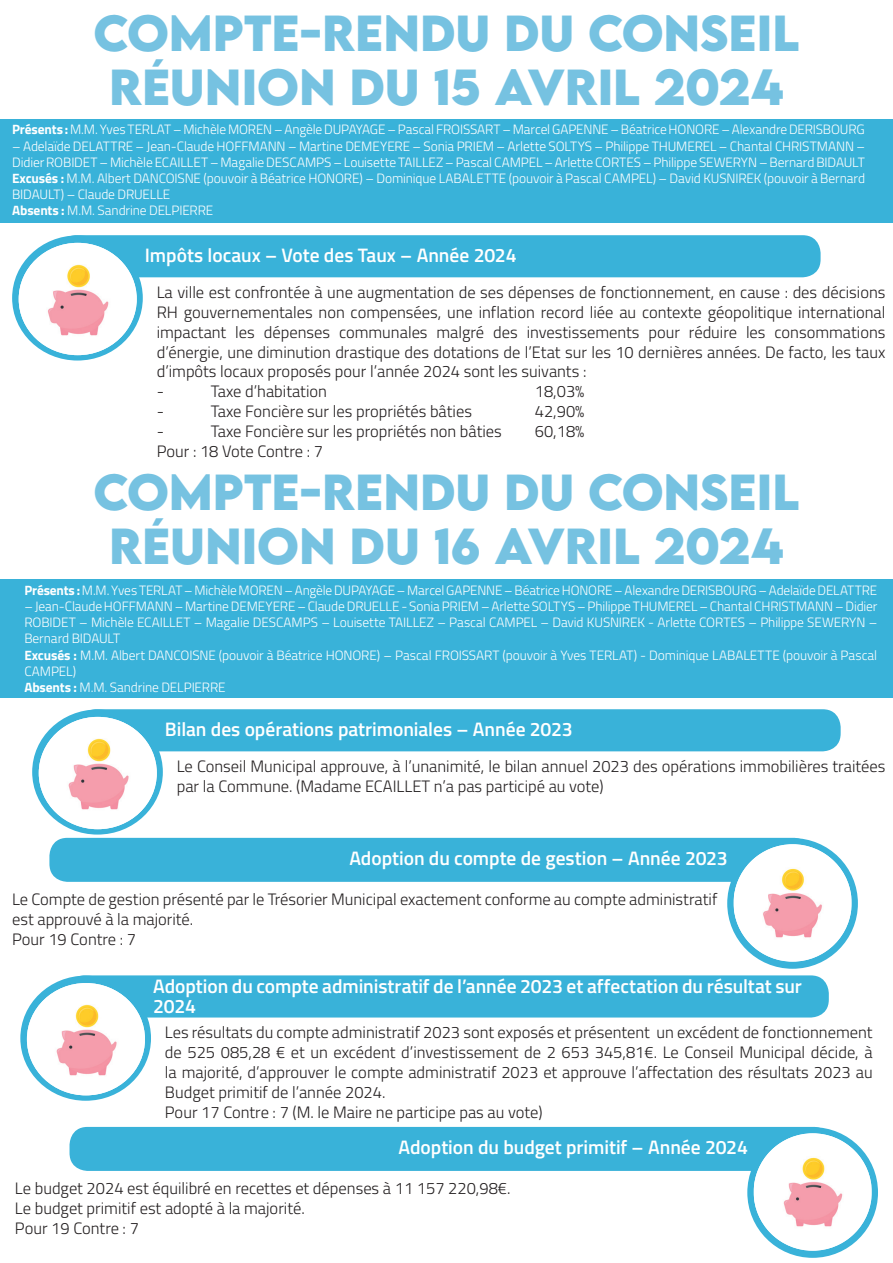
<style>
.page{position:relative;width:893px;height:1263px;background:#fff}
.page>*{position:absolute;margin:0;border:0;box-sizing:border-box;transform-origin:0 0}
.t1{font:700 45px/54px "LEMONMILK";letter-spacing:-.005em;color:#76c2e1;text-align:center}
.t2{font:600 19.5px/19.5px "Titillium";letter-spacing:-.005em;color:#fff}
.t3{font:300 16.5px/19.8px "Titillium";color:#231f20}
.t4{font:300 13.5px/16.2px "Titillium";letter-spacing:-.01em;color:#fff}
.s1{font-weight:700}
</style>
<div class="page">
<div style="left:0;top:119px;width:893px;height:104px;background:#39b2d9"></div>
<div style="left:12px;top:235px;width:131px;height:125px;background:#39b2d9;border-radius:50%"></div>
<div style="left:58px;top:235px;width:763px;height:42px;background:#39b2d9;border-radius:18px"></div>
<img style="left:19px;top:243px;width:118px;height:112px">
<div style="left:0;top:579px;width:893px;height:119px;background:#39b2d9"></div>
<div style="left:32px;top:709px;width:131px;height:125px;background:#39b2d9;border-radius:50%"></div>
<div style="left:78px;top:709px;width:763px;height:42px;background:#39b2d9;border-radius:18px"></div>
<img style="left:39px;top:717px;width:118px;height:112px">
<div style="left:727px;top:838px;width:131px;height:131px;background:#39b2d9;border-radius:50%"></div>
<div style="left:49px;top:838px;width:763px;height:44px;background:#39b2d9;border-radius:18px"></div>
<img style="left:734px;top:844px;width:117px;height:117px">
<div style="left:20px;top:976px;width:131px;height:125px;background:#39b2d9;border-radius:50%"></div>
<div style="left:66px;top:975px;width:763px;height:42px;background:#39b2d9;border-radius:18px"></div>
<img style="left:27px;top:983px;width:118px;height:112px">
<div style="left:747px;top:1127px;width:131px;height:131px;background:#39b2d9;border-radius:50%"></div>
<div style="left:70px;top:1127px;width:762px;height:44px;background:#39b2d9;border-radius:18px"></div>
<img style="left:754px;top:1133px;width:117px;height:118px">
<h1 class="t1" style="left:94px;top:6px;width:707px">COMPTE-RENDU DU CONSEIL<br>RÉUNION DU 15 AVRIL 2024</h1>
<p class="t4" style="left:12px;top:121px;width:854px"><span class="s1">Présents :</span> M.M. Yves TERLAT – Michèle MOREN – Angèle DUPAYAGE – Pascal FROISSART – Marcel GAPENNE – Béatrice HONORE – Alexandre DERISBOURG</p>
<p class="t4" style="left:12px;top:137px;width:854px">– Adelaïde DELATTRE – Jean-Claude HOFFMANN – Martine DEMEYERE – Sonia PRIEM – Arlette SOLTYS – Philippe THUMEREL – Chantal CHRISTMANN – Didier ROBIDET – Michèle ECAILLET – Magalie DESCAMPS – Louisette TAILLEZ – Pascal CAMPEL – Arlette CORTES – Philippe SEWERYN – Bernard BIDAULT <span class="s1">Excusés :</span> M.M. Albert DANCOISNE (pouvoir à Béatrice HONORE) – Dominique LABALETTE (pouvoir à Pascal CAMPEL) – David KUSNIREK (pouvoir à Bernard BIDAULT) – Claude DRUELLE<br><span class="s1">Absents :</span> M.M. Sandrine DELPIERRE</p>
<p class="t2" style="left:145px;top:244px;width:373px">Impôts locaux – Vote des Taux – Année 2024</p>
<p class="t3" style="left:157px;top:282px;width:730px">La ville est confrontée à une augmentation de ses dépenses de fonctionnement, en cause : des décisions RH gouvernementales non compensées, une inflation record liée au contexte géopolitique international impactant les dépenses communales malgré des investissements pour réduire les consommations d’énergie, une diminution drastique des dotations de l’Etat sur les 10 dernières années. De facto, les taux d’impôts locaux proposés pour l’année 2024 sont les suivants :<br>-</p>
<p class="t3" style="left:211px;top:381px;width:118px">Taxe d’habitation</p>
<p class="t3" style="left:535px;top:381px;width:51px">18,03%</p>
<p class="t3" style="left:157px;top:401px;width:9px">-</p>
<p class="t3" style="left:211px;top:401px;width:263px">Taxe Foncière sur les propriétés bâties</p>
<p class="t3" style="left:535px;top:401px;width:51px">42,90%</p>
<p class="t3" style="left:157px;top:420px;width:9px">-</p>
<p class="t3" style="left:211px;top:420px;width:293px">Taxe Foncière sur les propriétés non bâties</p>
<p class="t3" style="left:535px;top:420px;width:51px">60,18%</p>
<p class="t3" style="left:157px;top:440px;width:168px">Pour : 18 Vote Contre : 7</p>
<h1 class="t1" style="left:94px;top:466px;width:707px">COMPTE-RENDU DU CONSEIL<br>RÉUNION DU 16 AVRIL 2024</h1>
<p class="t4" style="left:24px;top:581px;width:854px"><span class="s1">Présents :</span> M.M. Yves TERLAT – Michèle MOREN – Angèle DUPAYAGE – Marcel GAPENNE – Béatrice HONORE – Alexandre DERISBOURG – Adelaïde DELATTRE</p>
<p class="t4" style="left:24px;top:597px;width:854px">– Jean-Claude HOFFMANN – Martine DEMEYERE – Claude DRUELLE - Sonia PRIEM – Arlette SOLTYS – Philippe THUMEREL – Chantal CHRISTMANN – Didier ROBIDET – Michèle ECAILLET – Magalie DESCAMPS – Louisette TAILLEZ – Pascal CAMPEL – David KUSNIREK - Arlette CORTES – Philippe SEWERYN – Bernard BIDAULT<br><span class="s1">Excusés :</span> M.M. Albert DANCOISNE (pouvoir à Béatrice HONORE) – Pascal FROISSART (pouvoir à Yves TERLAT) - Dominique LABALETTE (pouvoir à Pascal CAMPEL)<br><span class="s1">Absents :</span> M.M. Sandrine DELPIERRE</p>
<p class="t2" style="left:165px;top:718px;width:409px">Bilan des opérations patrimoniales – Année 2023</p>
<p class="t3" style="left:177px;top:756px;width:710px">Le Conseil Municipal approuve, à l’unanimité, le bilan annuel 2023 des opérations immobilières traitées par la Commune. (Madame ECAILLET n’a pas participé au vote)</p>
<p class="t2" style="left:349px;top:848px;width:380px">Adoption du compte de gestion – Année 2023</p>
<p class="t3" style="left:12px;top:888px;width:707px">Le Compte de gestion présenté par le Trésorier Municipal exactement conforme au compte administratif est approuvé à la majorité.<br>Pour 19 Contre : 7</p>
<p class="t2" style="left:153px;top:976px;width:650px">Adoption du compte administratif de l’année 2023 et affectation du résultat sur<br>2024</p>
<p class="t3" style="left:165px;top:1022px;width:709px">Les résultats du compte administratif 2023 sont exposés et présentent un excédent de fonctionnement de 525 085,28 € et un excédent d’investissement de 2 653 345,81€. Le Conseil Municipal décide, à la majorité, d’approuver le compte administratif 2023 et approuve l’affectation des résultats 2023 au Budget primitif de l’année 2024.<br>Pour 17 Contre : 7 (M. le Maire ne participe pas au vote)</p>
<p class="t2" style="left:398px;top:1137px;width:351px">Adoption du budget primitif – Année 2024</p>
<p class="t3" style="left:15px;top:1177px;width:497px">Le budget 2024 est équilibré en recettes et dépenses à 11 157 220,98€.<br>Le budget primitif est adopté à la majorité.<br>Pour 19 Contre : 7</p>
</div>
